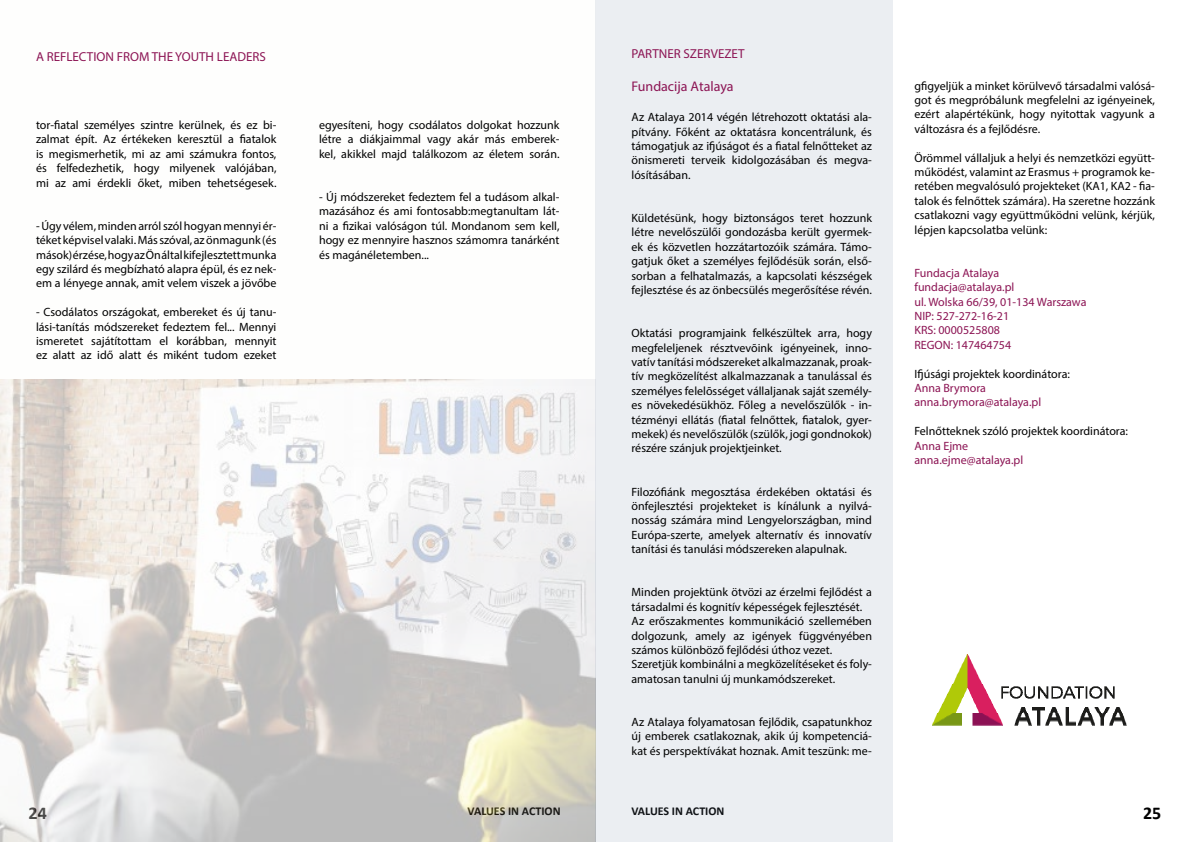
<style>
.page{position:relative;width:1191px;height:842px;background:#fff}
.page>*{position:absolute;margin:0;border:0;box-sizing:border-box;transform-origin:0 0}
.t1{font:700 18px "Calibri";color:#000}
.t2{font:14px "Myriad Pro";color:#8c1454}
.t3{font:13px "Myriad Pro";color:#8c1454}
.t4{font:12px/14.4px "Myriad Pro";color:#000;text-align:justify}
.t5{font:12px/14.4px "Myriad Pro";color:#8c1454}
.t6{font:700 12px "Calibri";color:#000}
</style>
<div class="page">
<img style="left:0;top:386px;width:595px;height:456px">
<div style="left:595px;top:0;width:298px;height:842px;background:#ebeef2"></div>
<img style="left:932px;top:654px;width:194px;height:71px">
<p class="t3" style="left:36px;top:48px;width:231px">A REFLECTION FROM THE YOUTH LEADERS</p>
<p class="t3" style="left:631px;top:45px;width:115px">PARTNER SZERVEZET</p>
<p class="t2" style="left:631px;top:78px;width:104px">Fundacija Atalaya</p>
<p class="t4" style="left:631px;top:110px;width:242px">Az Atalaya 2014 végén létrehozott oktatási ala&shy;pítvány. Főként az oktatásra koncentrálunk, és támogatjuk az ifjúságot és a fiatal felnőtteket az önismereti terveik kidolgozásában és megva&shy;lósításában.</p>
<p class="t4" style="left:631px;top:210px;width:242px">Küldetésünk, hogy biztonságos teret hozzunk létre nevelőszülői gondozásba került gyermek&shy;ek és közvetlen hozzátartozóik számára. Támo&shy;gatjuk őket a személyes fejlődésük során, első&shy;sorban a felhatalmazás, a kapcsolati készségek fejlesztése és az önbecsülés megerősítése révén.</p>
<p class="t4" style="left:631px;top:326px;width:242px">Oktatási programjaink felkészültek arra, hogy megfeleljenek résztvevõink igényeinek, inno&shy;vatív tanítási módszereket alkalmazzanak, proak&shy;tív megközelítést alkalmazzanak a tanulással és személyes felelõsséget vállaljanak saját személy&shy;es növekedésükhöz. Főleg a nevelőszülők - in&shy;tézményi ellátás (fiatal felnőttek, fiatalok, gyer&shy;mekek) és nevelőszülők (szülők, jogi gondnokok) részére szánjuk projektjeinket.</p>
<p class="t4" style="left:631px;top:484px;width:242px">Filozófiánk megosztása érdekében oktatási és önfejlesztési projekteket is kínálunk a nyilvá&shy;nosság számára mind Lengyelországban, mind Európa-szerte, amelyek alternatív és innovatív tanítási és tanulási módszereken alapulnak.</p>
<p class="t4" style="left:631px;top:585px;width:242px;text-align:left">Minden projektünk ötvözi az érzelmi fejlődést a társadalmi és kognitív képességek fejlesztését.<br>Az erőszakmentes kommunikáció szellemében dolgozunk, amely az igények függvényében számos különböző fejlődési úthoz vezet.<br>Szeretjük kombinálni a megközelítéseket és foly&shy;amatosan tanulni új munkamódszereket.</p>
<p class="t4" style="left:631px;top:714px;width:242px">Az Atalaya folyamatosan fejlődik, csapatunkhoz új emberek csatlakoznak, akik új kompetenciá&shy;kat és perspektívákat hoznak. Amit teszünk: me-</p>
<p class="t4" style="left:36px;top:118px;width:242px">tor-fiatal személyes szintre kerülnek, és ez bi&shy;zalmat épít. Az értékeken keresztül a fiatalok is megismerhetik, mi az ami számukra fontos, és felfedezhetik, hogy milyenek valójában, mi az ami érdekli őket, miben tehetségesek.</p>
<p class="t4" style="left:36px;top:218px;width:242px">- Úgy vélem, minden arról szól hogyan mennyi ér&shy;téket képvisel valaki. Más szóval, az önmagunk (és mások) érzése, hogy az Ön által kifejlesztett munka egy szilárd és megbízható alapra épül, és ez nek&shy;em a lényege annak, amit velem viszek a jövőbe</p>
<p class="t4" style="left:36px;top:305px;width:242px">- Csodálatos országokat, embereket és új tanu&shy;lási-tanítás módszereket fedeztem fel... Mennyi ismeretet sajátítottam el korábban, mennyit ez alatt az idő alatt és miként tudom ezeket</p>
<p class="t4" style="left:319px;top:118px;width:242px">egyesíteni, hogy csodálatos dolgokat hozzunk létre a diákjaimmal vagy akár más emberek&shy;kel, akikkel majd találkozom az életem során.</p>
<p class="t4" style="left:319px;top:190px;width:242px">- Új módszereket fedeztem fel a tudásom alkal&shy;mazásához és ami fontosabb:megtanultam lát&shy;ni a fizikai valóságon túl. Mondanom sem kell, hogy ez mennyire hasznos számomra tanárként és magánéletemben...</p>
<p class="t4" style="left:914px;top:78px;width:242px">gfigyeljük a minket körülvevő társadalmi valósá&shy;got és megpróbálunk megfelelni az igényeinek, ezért alapértékünk, hogy nyitottak vagyunk a változásra és a fejlődésre.</p>
<p class="t4" style="left:914px;top:150px;width:242px">Örömmel vállaljuk a helyi és nemzetközi együtt&shy;működést, valamint az Erasmus + programok ke&shy;retében megvalósuló projekteket (KA1, KA2 - fia&shy;talok és felnőttek számára). Ha szeretne hozzánk csatlakozni vagy együttműködni velünk, kérjük, lépjen kapcsolatba velünk:</p>
<p class="t5" style="left:914px;top:265px;width:173px">Fundacja Atalaya fundacja@atalaya.pl<br>ul. Wolska 66/39, 01-134 Warszawa<br>NIP: 527-272-16-21<br>KRS: 0000525808<br>REGON: 147464754</p>
<p class="t4" style="left:914px;top:366px;width:157px">Ifjúsági projektek koordinátora:</p>
<p class="t5" style="left:914px;top:381px;width:128px">Anna Brymora anna.brymora@atalaya.pl</p>
<p class="t4" style="left:914px;top:424px;width:215px">Felnőtteknek szóló projektek koordinátora:</p>
<p class="t5" style="left:914px;top:438px;width:110px">Anna Ejme anna.ejme@atalaya.pl</p>
<h1 class="t1" style="left:29px;top:801px;width:20px">24</h1>
<p class="t6" style="left:467px;top:802px;width:94px">VALUES IN ACTION</p>
<p class="t6" style="left:631px;top:802px;width:94px">VALUES IN ACTION</p>
<h1 class="t1" style="left:1143px;top:801px;width:20px">25</h1>
</div>
